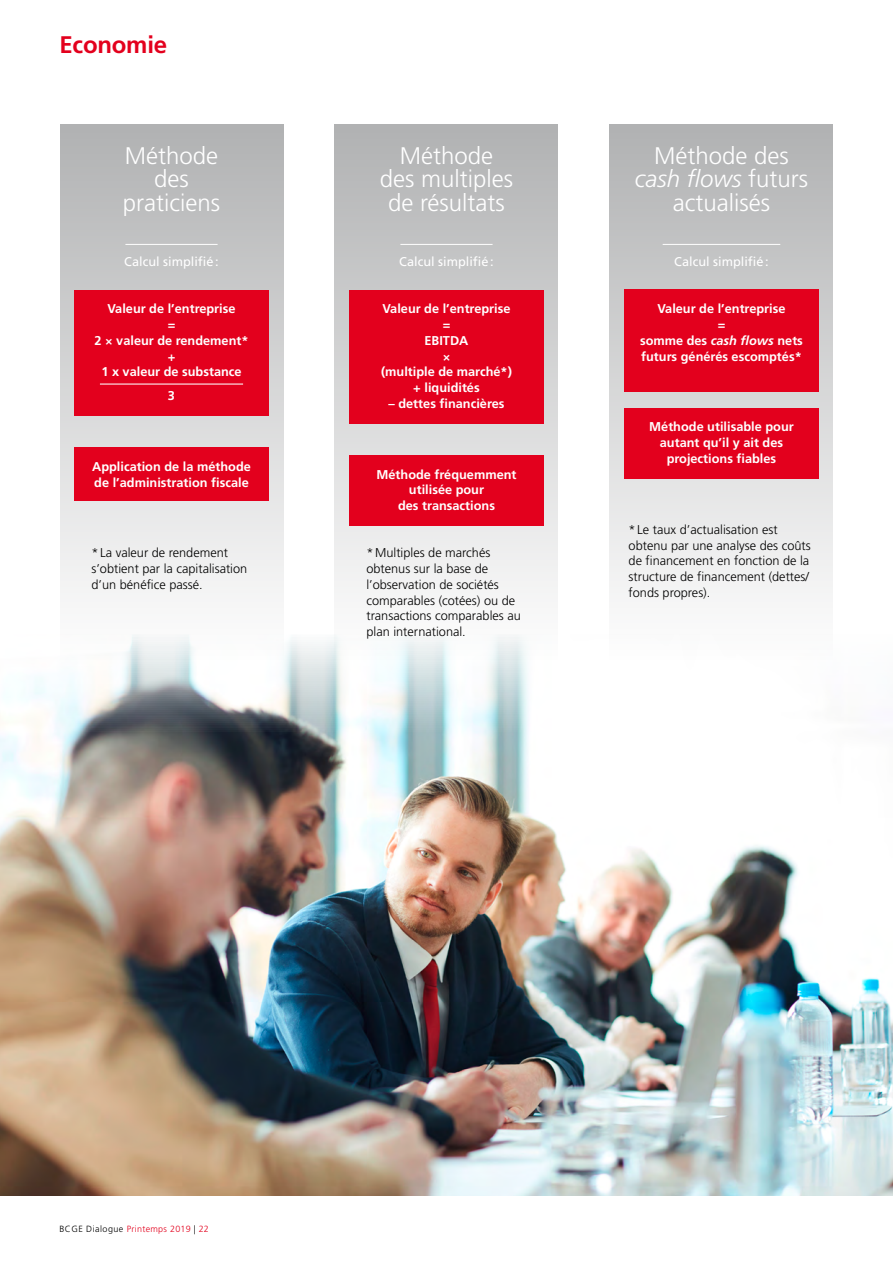
<style>
.page{position:relative;width:893px;height:1263px;background:#fff}
.page>*{position:absolute;margin:0;border:0;box-sizing:border-box;transform-origin:0 0}
.t1{font:300 24px/23.5px "Frutiger LT Std";color:#fff;text-align:center}
.t2{font:700 24px "Frutiger LT Std";letter-spacing:-.01em;color:#e3001d}
.t3{font:700 12.75px/15.8px "Frutiger LT Std";color:#fff;text-align:center}
.t4{font:300 12.75px/15.8px "Frutiger LT Std";color:#000}
.t5{font:12.75px "Frutiger LT Std";color:#fff}
.t6{font:300 9px "Frutiger LT Std";letter-spacing:.03em;color:#e3001d}
.s1{font-style:italic}
.s2{color:#000}
</style>
<div class="page">
<img style="left:0;top:640px;width:893px;height:555px">
<div style="left:60px;top:124px;width:223px;height:536px;background:linear-gradient(to bottom,#b1b2b3,#fdfbfc)"></div>
<div style="left:334px;top:124px;width:224px;height:536px;background:linear-gradient(to bottom,#b1b2b3,#fcfdfd)"></div>
<div style="left:609px;top:124px;width:224px;height:536px;background:linear-gradient(to bottom,#b0b1b2,#fefefe)"></div>
<div style="left:74px;top:290px;width:195px;height:125px;background:#e3001d"></div>
<div style="left:349px;top:290px;width:195px;height:134px;background:#e3001d"></div>
<div style="left:624px;top:289px;width:195px;height:103px;background:#e3001d"></div>
<div style="left:74px;top:447px;width:195px;height:53px;background:#e3001d"></div>
<div style="left:349px;top:455px;width:195px;height:71px;background:#e3001d"></div>
<div style="left:624px;top:408px;width:195px;height:71px;background:#e3001d"></div>
<hr style="left:125px;top:244px;width:93px;height:1px;background:#fff">
<hr style="left:100px;top:383px;width:143px;height:2px;background:#fff">
<hr style="left:400px;top:244px;width:93px;height:1px;background:#fff">
<hr style="left:663px;top:244px;width:117px;height:1px;background:#fff">
<h1 class="t2" style="left:60px;top:31px;width:109px">Economie</h1>
<h1 class="t1" style="left:123px;top:144px;width:99px">Méthode des praticiens</h1>
<p class="t5" style="left:124px;top:254px;width:96px">Calcul simplifié:</p>
<p class="t3" style="left:94px;top:301px;width:156px">Valeur de l’entreprise<br>=<br>2 × valeur de rendement* +<br>1 x valeur de substance</p>
<p class="t3" style="left:168px;top:388px;width:9px">3</p>
<p class="t3" style="left:92px;top:459px;width:160px;text-align:left">Application de la méthode de l’administration fiscale</p>
<p class="t4" style="left:91px;top:545px;width:157px">*La valeur de rendement s’obtient par la capitalisation d’un bénéfice passé.</p>
<h1 class="t1" style="left:380px;top:144px;width:135px">Méthode des multiples de résultats</h1>
<p class="t5" style="left:399px;top:254px;width:96px">Calcul simplifié:</p>
<p class="t3" style="left:381px;top:301px;width:132px">Valeur de l’entreprise =<br>EBITDA<br>×<br>(multiple de marché*) + liquidités</p>
<p class="t3" style="left:388px;top:396px;width:117px">– dettes financières</p>
<p class="t3" style="left:376px;top:466px;width:142px">Méthode fréquemment utilisée pour<br>des transactions</p>
<p class="t4" style="left:366px;top:545px;width:156px">*Multiples de marchés obtenus sur la base de l’observation de sociétés comparables (cotées) ou de transactions comparables au plan international.</p>
<h1 class="t1" style="left:635px;top:144px;width:175px">Méthode des <span class="s1">cash flows</span> futurs actualisés</h1>
<p class="t5" style="left:674px;top:254px;width:96px">Calcul simplifié:</p>
<p class="t3" style="left:640px;top:301px;width:164px">Valeur de l’entreprise<br>=<br>somme des <span class="s1">cash flows</span> nets futurs générés escomptés*</p>
<p class="t3" style="left:649px;top:419px;width:146px">Méthode utilisable pour autant qu’il y ait des projections fiables</p>
<p class="t4" style="left:629px;top:522px;width:184px">*Le taux d’actualisation est obtenu par une analyse des coûts de financement en fonction de la structure de financement (dettes/ fonds propres).</p>
<p class="t6" style="left:60px;top:1224px;width:151px"><span class="s2">BCGE Dialogue</span> Printemps 2019 <span class="s2">|</span> 22</p>
</div>
